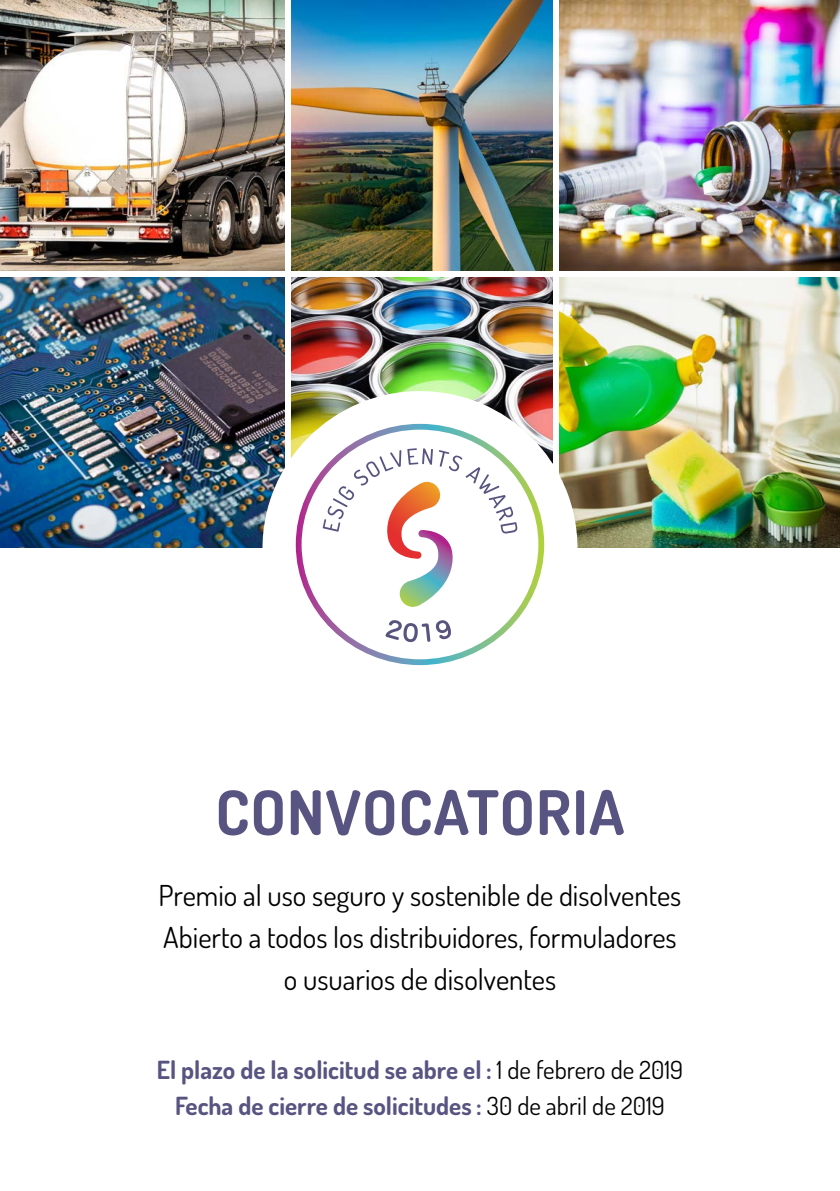
<style>
.page{position:relative;width:840px;height:1191px;background:#fff}
.page>*{position:absolute;margin:0;border:0;box-sizing:border-box;transform-origin:0 0}
.Texte_courant{font:700 61.4px "Dosis";letter-spacing:.02em;color:#585481}
.t1{font:28.8px/42px "Dosis";color:#000;text-align:center}
.t2{font:700 25px "Dosis";color:#585481}
.s1{font-weight:400;color:#000}
</style>
<div class="page">
<img style="left:0;top:0;width:284px;height:270px">
<img style="left:0;top:277px;width:284px;height:270px">
<img style="left:291px;top:0;width:261px;height:270px">
<img style="left:291px;top:277px;width:261px;height:186px">
<img style="left:559px;top:0;width:280px;height:270px">
<img style="left:559px;top:277px;width:280px;height:270px">
<div style="left:262px;top:391px;width:315px;height:315px;background:#fff;border-radius:50%"></div>
<svg style="left:295px;top:424px;width:249px;height:241px"></svg>
<svg style="left:322px;top:448px;width:195px;height:159px"></svg>
<p class="Texte_courant" style="left:215px;top:773px;width:410px">CONVOCATORIA</p>
<p class="t1" style="left:158px;top:873px;width:524px">Premio al uso seguro y sostenible de disolventes</p>
<p class="t1" style="left:163px;top:915px;width:514px">Abierto a todos los distribuidores, formuladores o usuarios de disolventes</p>
<p class="t2" style="left:157px;top:1053px;width:527px">El plazo de la solicitud se abre el : <span class="s1">1 de febrero de 2019</span></p>
<p class="t2" style="left:175px;top:1089px;width:491px">Fecha de cierre de solicitudes : <span class="s1">30 de abril de 2019</span></p>
</div>
